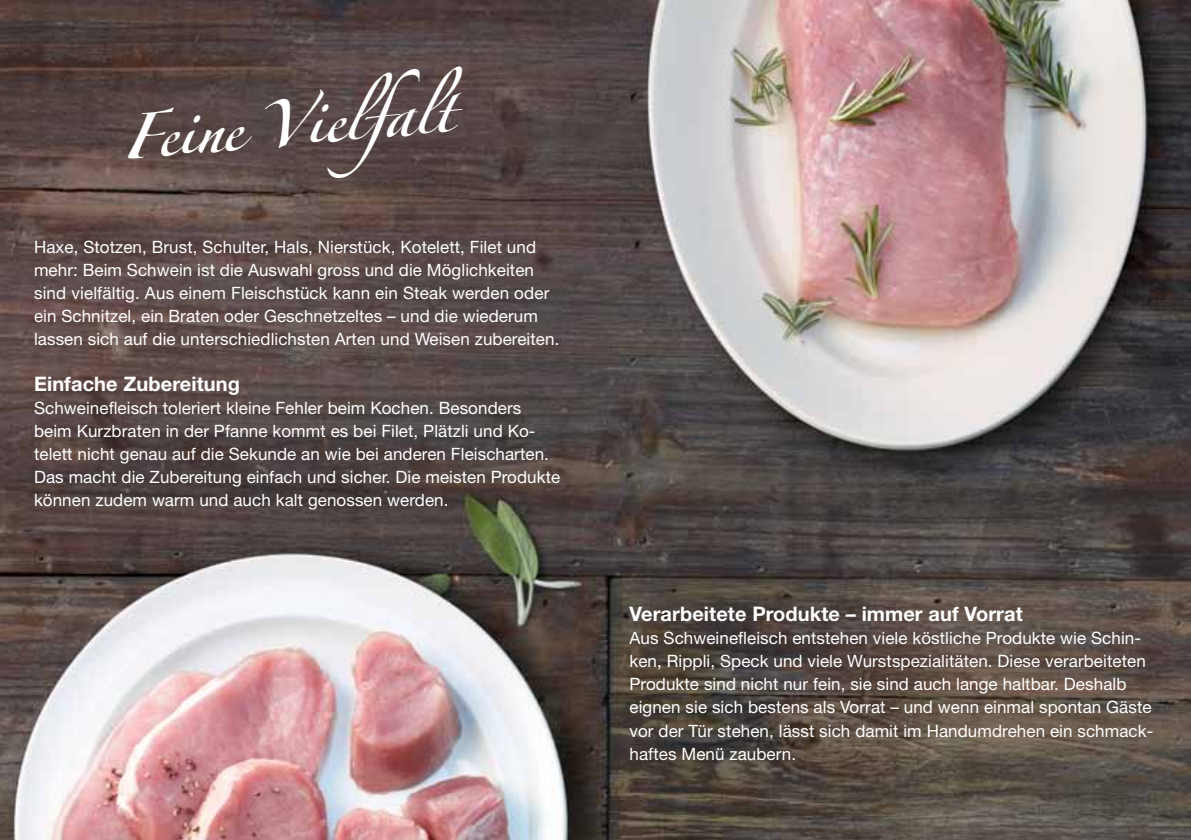
<style>
.page{position:relative;width:1191px;height:840px;background:#fff}
.page>*{position:absolute;margin:0;border:0;box-sizing:border-box;transform-origin:0 0}
.t1{font:700 40px "Proviande";color:#fff}
.t2{font:700 20px "Helvetica Neue LT Std";letter-spacing:.005em;color:#fff}
.t3{font:17px/23px "Helvetica Neue LT Std";letter-spacing:.005em;color:#fff}
</style>
<div class="page">
<img style="left:0;top:0;width:1191px;height:839px">
<h1 class="t1" style="left:120px;top:122px;width:335px;rotate:-5deg">Feine Vielfalt</h1>
<p class="t3" style="left:34px;top:235px;width:527px">Haxe, Stotzen, Brust, Schulter, Hals, Nierstück, Kotelett, Filet und mehr: Beim Schwein ist die Auswahl gross und die Möglichkeiten sind vielfältig. Aus einem Fleischstück kann ein Steak werden oder ein Schnitzel, ein Braten oder Geschnetzeltes – und die wiederum lassen sich auf die unterschiedlichsten Arten und Weisen zubereiten.</p>
<p class="t2" style="left:34px;top:371px;width:207px">Einfache Zubereitung</p>
<p class="t3" style="left:34px;top:396px;width:528px">Schweinefleisch toleriert kleine Fehler beim Kochen. Besonders beim Kurzbraten in der Pfanne kommt es bei Filet, Plätzli und Ko&shy;telett nicht genau auf die Sekunde an wie bei anderen Fleischarten.<br>Das macht die Zubereitung einfach und sicher. Die meisten Produkte können zudem warm und auch kalt genossen werden.</p>
<p class="t2" style="left:629px;top:601px;width:395px">Verarbeitete Produkte – immer auf Vorrat</p>
<p class="t3" style="left:629px;top:626px;width:525px">Aus Schweinefleisch entstehen viele köstliche Produkte wie Schin&shy;ken, Rippli, Speck und viele Wurstspezialitäten. Diese verarbeiteten Produkte sind nicht nur fein, sie sind auch lange haltbar. Deshalb eignen sie sich bestens als Vorrat – und wenn einmal spontan Gäste vor der Tür stehen, lässt sich damit im Handumdrehen ein schmack&shy;haftes Menü zaubern.</p>
</div>
